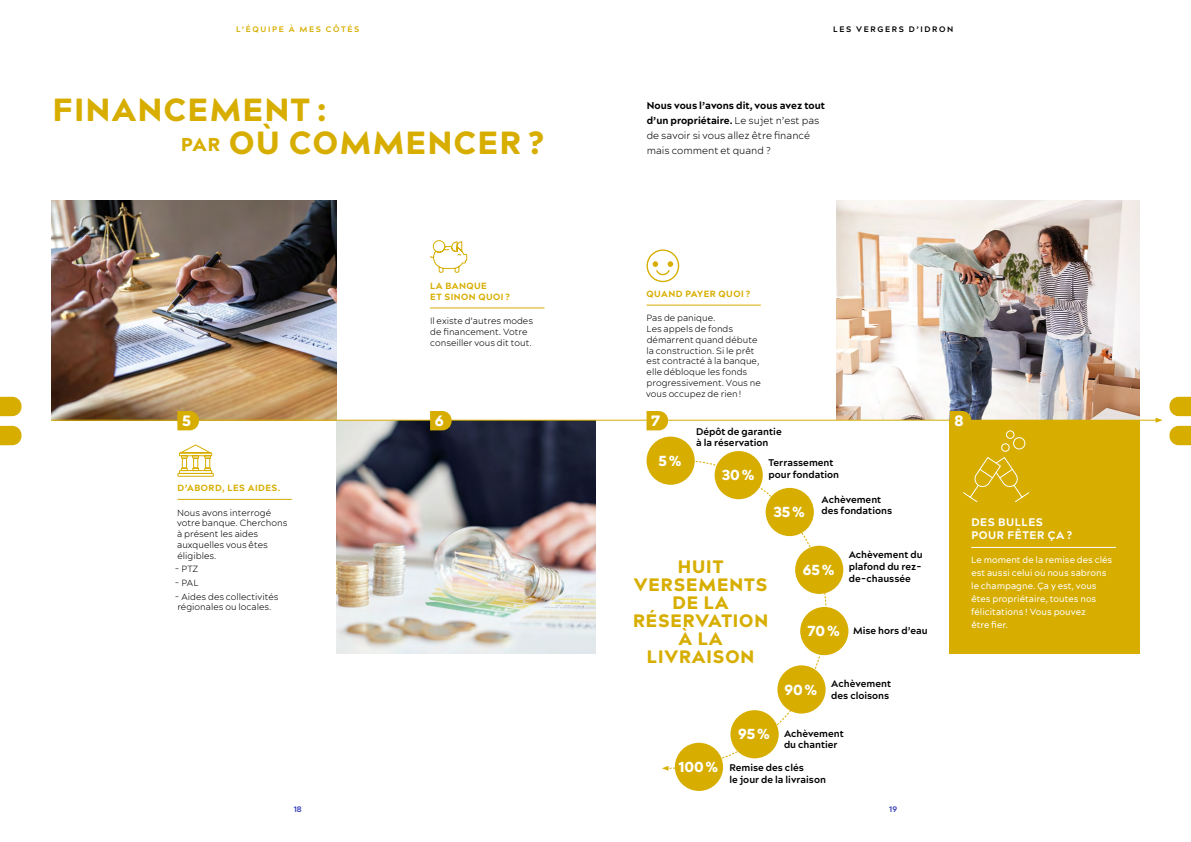
<style>
.page{position:relative;width:1191px;height:842px;background:#fff}
.page>*{position:absolute;margin:0;border:0;box-sizing:border-box;transform-origin:0 0}
.t1{font:900 32px/33px "Acherus Grotesque";letter-spacing:.05em;color:#d7ae00}
.t2{font:900 18px/18px "Acherus Grotesque";letter-spacing:.05em;color:#d7ae00;text-align:center}
.t3{font:900 15px "Acherus Grotesque";color:#fff}
.t4{font:900 14.5px "Acherus Grotesque";color:#fff}
.t5{font:800 11px/13.2px "Acherus Grotesque";letter-spacing:.05em;color:#fff}
.t6{font:300 10px/15px "Acherus Grotesque";color:#000}
.t7{font:700 9.7px/11.6px "Acherus Grotesque";color:#000}
.t8{font:300 9px/10.8px "Acherus Grotesque";color:#000}
.t9{font:9px/13px "Acherus Grotesque";color:#fff}
.t10{font:800 9px/10.8px "Acherus Grotesque";letter-spacing:.05em;color:#d7ae00}
.t11{font:700 8px "Acherus Grotesque";letter-spacing:.2em;color:#d7ae00}
.t12{font:700 8px "Acherus Grotesque";letter-spacing:.2em;color:#000}
.t13{font:700 8px "Acherus Grotesque";color:#353fb6}
.s1{font-size:18.7px}
.s2{font-weight:800}
</style>
<div class="page">
<img style="left:836px;top:200px;width:304px;height:220px">
<img style="left:51px;top:200px;width:285px;height:220px">
<img style="left:336px;top:421px;width:259px;height:232px">
<hr style="left:430px;top:307px;width:114px;height:1px;background:#d7ae00">
<svg style="left:430px;top:240px;width:38px;height:33px"></svg>
<hr style="left:177px;top:499px;width:115px;height:1px;background:#d7ae00">
<svg style="left:177px;top:444px;width:37px;height:33px"></svg>
<div style="left:949px;top:420px;width:191px;height:233px;background:#d7ae00"></div>
<svg style="left:662px;top:460px;width:164px;height:311px"></svg>
<div style="left:714px;top:451px;width:49px;height:48px;background:#d7ae00;border-radius:50%"></div>
<div style="left:765px;top:488px;width:49px;height:48px;background:#d7ae00;border-radius:50%"></div>
<div style="left:800px;top:607px;width:48px;height:48px;background:#d7ae00;border-radius:50%"></div>
<div style="left:730px;top:710px;width:48px;height:48px;background:#d7ae00;border-radius:50%"></div>
<hr style="left:51px;top:420px;width:1106px;height:1px;background:#d7ae00">
<svg style="left:1155px;top:418px;width:7px;height:5px"></svg>
<svg style="left:646px;top:411px;width:22px;height:19px"></svg>
<svg style="left:949px;top:411px;width:22px;height:9px"></svg>
<hr style="left:646px;top:305px;width:115px;height:1px;background:#d7ae00">
<svg style="left:646px;top:249px;width:34px;height:34px"></svg>
<hr style="left:971px;top:547px;width:145px;height:1px;background:#fff">
<svg style="left:963px;top:457px;width:66px;height:46px"></svg>
<div style="left:1013px;top:437px;width:12px;height:12px;border:1px solid #fff;border-radius:50%"></div>
<div style="left:1001px;top:443px;width:8px;height:9px;border:1px solid #fff;border-radius:50%"></div>
<div style="left:1006px;top:430px;width:8px;height:9px;border:1px solid #fff;border-radius:50%"></div>
<svg style="left:430px;top:411px;width:21px;height:19px"></svg>
<svg style="left:177px;top:411px;width:22px;height:19px"></svg>
<div style="left:646px;top:437px;width:48px;height:48px;background:#d7ae00;border-radius:50%"></div>
<div style="left:795px;top:546px;width:48px;height:48px;background:#d7ae00;border-radius:50%"></div>
<div style="left:777px;top:665px;width:48px;height:48px;background:#d7ae00;border-radius:50%"></div>
<div style="left:675px;top:743px;width:48px;height:48px;background:#d7ae00;border-radius:50%"></div>
<svg style="left:0;top:397px;width:21px;height:19px"></svg>
<svg style="left:0;top:426px;width:21px;height:19px"></svg>
<svg style="left:1169px;top:397px;width:22px;height:19px"></svg>
<svg style="left:1169px;top:426px;width:22px;height:19px"></svg>
<p class="t11" style="left:236px;top:24px;width:125px">L’ÉQUIPE À MES CÔTÉS</p>
<p class="t12" style="left:833px;top:24px;width:121px">LES VERGERS D’IDRON</p>
<h1 class="t1" style="left:181px;top:93px;width:364px;text-indent:-128px">FINANCEMENT :<br><span class="s1">PAR</span> OÙ COMMENCER ?</h1>
<p class="t6" style="left:646px;top:98px;width:180px"><span class="s2">Nous vous l’avons dit, vous avez tout d’un propriétaire.</span> Le sujet n’est pas de savoir si vous allez être financé mais comment et quand ?</p>
<p class="t10" style="left:430px;top:280px;width:81px">LA BANQUE<br>ET SINON QUOI ?</p>
<p class="t8" style="left:430px;top:315px;width:105px">Il existe d’autres modes de financement. Votre conseiller vous dit tout.</p>
<h3 class="t3" style="left:182px;top:411px;width:11px">5</h3>
<h3 class="t3" style="left:434px;top:411px;width:11px">6</h3>
<p class="t10" style="left:178px;top:482px;width:104px">D’ABORD, LES AIDES.</p>
<p class="t8" style="left:177px;top:507px;width:112px">Nous avons interrogé votre banque. Cherchons à présent les aides auxquelles vous êtes éligibles.</p>
<p class="t8" style="left:175px;top:563px;width:25px">- PTZ</p>
<p class="t8" style="left:175px;top:577px;width:26px">- PAL</p>
<p class="t8" style="left:175px;top:591px;width:106px;text-align:center">- Aides des collectivités régionales ou locales.</p>
<p class="t10" style="left:646px;top:288px;width:105px">QUAND PAYER QUOI ?</p>
<p class="t8" style="left:646px;top:312px;width:116px">Pas de panique.<br>Les appels de fonds démarrent quand débute la construction. Si le prêt est contracté à la banque, elle débloque les fonds progressivement. Vous ne vous occupez de rien!</p>
<h3 class="t3" style="left:651px;top:411px;width:11px">7</h3>
<h3 class="t3" style="left:954px;top:411px;width:11px">8</h3>
<p class="t7" style="left:696px;top:425px;width:87px">Dépôt de garantie à la réservation</p>
<h3 class="t4" style="left:658px;top:451px;width:25px">5%</h3>
<h3 class="t4" style="left:721px;top:466px;width:34px">30%</h3>
<p class="t7" style="left:768px;top:457px;width:72px">Terrassement pour fondation</p>
<p class="t7" style="left:821px;top:493px;width:72px">Achèvement des fondations</p>
<h3 class="t4" style="left:773px;top:503px;width:33px">35%</h3>
<h2 class="t2" style="left:633px;top:557px;width:137px">HUIT<br>VERSEMENTS<br>DE LA<br>RÉSERVATION<br>À LA<br>LIVRAISON</h2>
<h3 class="t4" style="left:802px;top:560px;width:33px">65%</h3>
<p class="t7" style="left:848px;top:549px;width:76px;text-align:justify">Achèvement du plafond du rez&shy;de-chaussée</p>
<h3 class="t4" style="left:807px;top:622px;width:34px">70%</h3>
<p class="t7" style="left:853px;top:625px;width:76px">Mise hors d’eau</p>
<h3 class="t4" style="left:784px;top:680px;width:34px">90%</h3>
<p class="t7" style="left:831px;top:678px;width:61px">Achèvement des cloisons</p>
<p class="t5" style="left:971px;top:515px;width:103px">DES BULLES<br>POUR FÊTER ÇA ?</p>
<p class="t9" style="left:971px;top:553px;width:143px">Le moment de la remise des clés est aussi celui où nous sabrons le champagne. Ça y est, vous êtes propriétaire, toutes nos félicitations ! Vous pouvez<br>être fier.</p>
<h3 class="t4" style="left:678px;top:758px;width:42px">100%</h3>
<h3 class="t4" style="left:738px;top:725px;width:33px">95%</h3>
<p class="t7" style="left:784px;top:727px;width:61px">Achèvement du chantier</p>
<p class="t7" style="left:729px;top:761px;width:98px">Remise des clés<br>le jour de la livraison</p>
<p class="t13" style="left:294px;top:804px;width:9px">18</p>
<p class="t13" style="left:889px;top:804px;width:9px">19</p>
</div>
